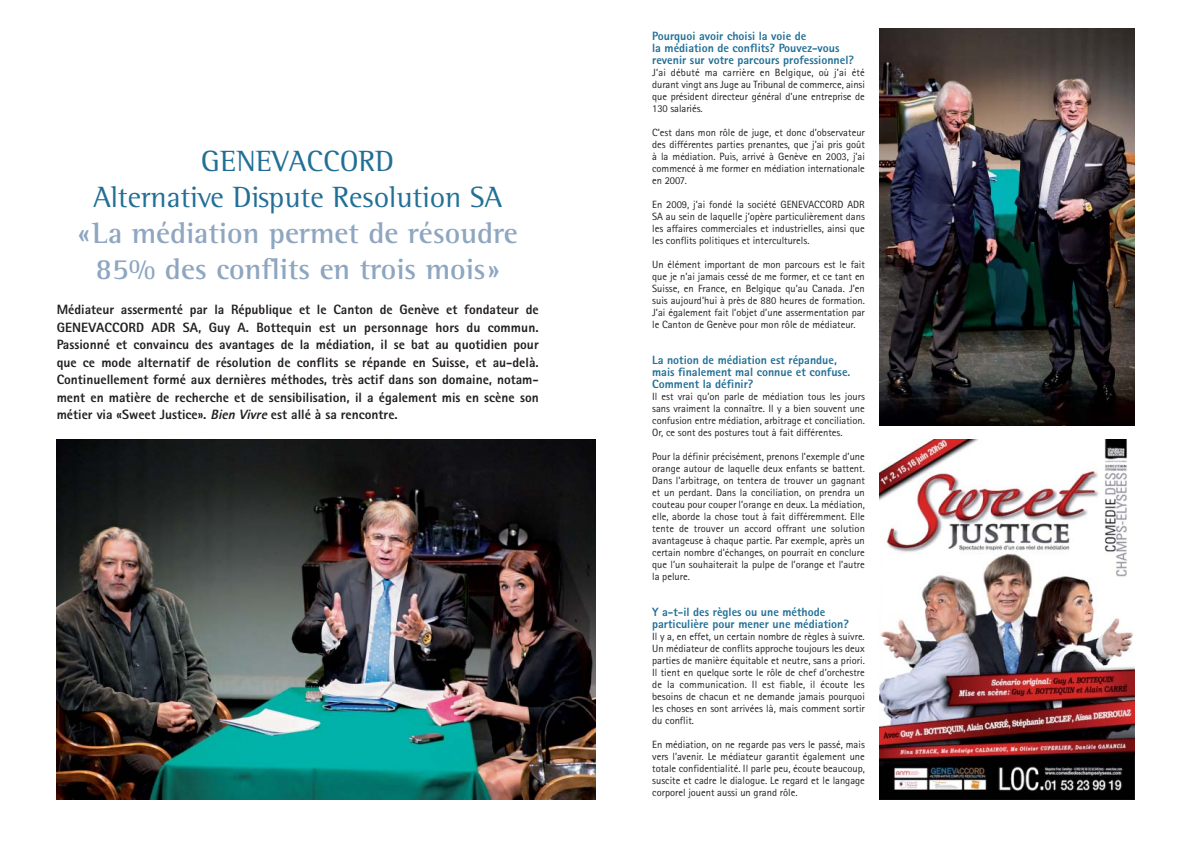
<style>
.page{position:relative;width:1191px;height:842px;background:#fff}
.page>*{position:absolute;margin:0;border:0;box-sizing:border-box;transform-origin:0 0}
.t1{font:700 30px/36px "Rotis Semi Serif";color:#8fa6c0;text-align:center}
.t2{font:30px/36px "Rotis Semi Serif";color:#226f96;text-align:center}
.t3{font:800 13.5px/17.5px "Rotis Sans Serif";color:#231f20;text-align:justify}
.t4{font:800 12px/12px "Rotis Sans Serif";color:#226f96}
.t5{font:10.5px/12px "Rotis Sans Serif";color:#231f20;text-align:justify}
.s1{font-style:italic}
</style>
<div class="page">
<img style="left:879px;top:439px;width:255px;height:360px">
<img style="left:57px;top:439px;width:538px;height:360px">
<img style="left:879px;top:28px;width:255px;height:397px">
<h1 class="t2" style="left:93px;top:146px;width:410px">GENEVACCORD<br>Alternative Dispute Resolution SA</h1>
<h1 class="t1" style="left:78px;top:218px;width:441px">«La médiation permet de résoudre<br>85% des conflits en trois mois»</h1>
<p class="t3" style="left:57px;top:302px;width:483px">Médiateur assermenté par la République et le Canton de Genève et fondateur de GENEVACCORD ADR SA, Guy A. Bottequin est un personnage hors du commun.<br>Passionné et convaincu des avantages de la médiation, il se bat au quotidien pour que ce mode alternatif de résolution de conflits se répande en Suisse, et au-delà.<br>Continuellement formé aux dernières méthodes, très actif dans son domaine, notam&shy;ment en matière de recherche et de sensibilisation, il a également mis en scène son métier via «Sweet Justice». <span class="s1">Bien Vivre</span>est allé à sa rencontre.</p>
<p class="t4" style="left:652px;top:31px;width:203px">Pourquoi avoir choisi la voie de<br>la médiation de conflits? Pouvez-vous revenir sur votre parcours professionnel?</p>
<p class="t5" style="left:652px;top:68px;width:214px">J’ai débuté ma carrière en Belgique, où j’ai été durant vingt ans Juge au Tribunal de commerce, ainsi que président directeur général d’une entreprise de 130 salariés.</p>
<p class="t5" style="left:652px;top:128px;width:214px">C’est dans mon rôle de juge, et donc d’observateur des différentes parties prenantes, que j’ai pris goût à la médiation. Puis, arrivé à Genève en 2003, j’ai commencé à me former en médiation internationale en 2007.</p>
<p class="t5" style="left:652px;top:200px;width:214px">En 2009, j’ai fondé la société GENEVACCORD ADR SA au sein de laquelle j’opère particulièrement dans les affaires commerciales et industrielles, ainsi que les conflits politiques et interculturels.</p>
<p class="t5" style="left:652px;top:260px;width:214px">Un élément important de mon parcours est le fait que je n’ai jamais cessé de me former, et ce tant en Suisse, en France, en Belgique qu’au Canada. J’en suis aujourd’hui à près de 880 heures de formation.<br>J’ai également fait l’objet d’une assermentation par le Canton de Genève pour mon rôle de médiateur.</p>
<p class="t4" style="left:652px;top:355px;width:200px">La notion de médiation est répandue, mais finalement mal connue et confuse.<br>Comment la définir?</p>
<p class="t5" style="left:652px;top:392px;width:214px">Il est vrai qu’on parle de médiation tous les jours sans vraiment la connaître. Il y a bien souvent une confusion entre médiation, arbitrage et conciliation.<br>Or, ce sont des postures tout à fait différentes.</p>
<p class="t5" style="left:652px;top:452px;width:214px">Pour la définir précisément, prenons l’exemple d’une orange autour de laquelle deux enfants se battent.<br>Dans l’arbitrage, on tentera de trouver un gagnant et un perdant. Dans la conciliation, on prendra un couteau pour couper l’orange en deux. La médiation, elle, aborde la chose tout à fait différemment. Elle tente de trouver un accord offrant une solution avantageuse à chaque partie. Par exemple, après un certain nombre d’échanges, on pourrait en conclure que l’un souhaiterait la pulpe de l’orange et l’autre la pelure.</p>
<p class="t4" style="left:652px;top:607px;width:198px">Y a-t-il des règles ou une méthode particulière pour mener une médiation?</p>
<p class="t5" style="left:652px;top:632px;width:214px">Il y a, en effet, un certain nombre de règles à suivre.<br>Un médiateur de conflits approche toujours les deux parties de manière équitable et neutre, sans a priori.<br>Il tient en quelque sorte le rôle de chef d’orchestre de la communication. Il est fiable, il écoute les besoins de chacun et ne demande jamais pourquoi les choses en sont arrivées là, mais comment sortir du conflit.</p>
<p class="t5" style="left:652px;top:740px;width:214px">En médiation, on ne regarde pas vers le passé, mais vers l’avenir. Le médiateur garantit également une totale confidentialité. Il parle peu, écoute beaucoup, suscite et cadre le dialogue. Le regard et le langage corporel jouent aussi un grand rôle.</p>
</div>
